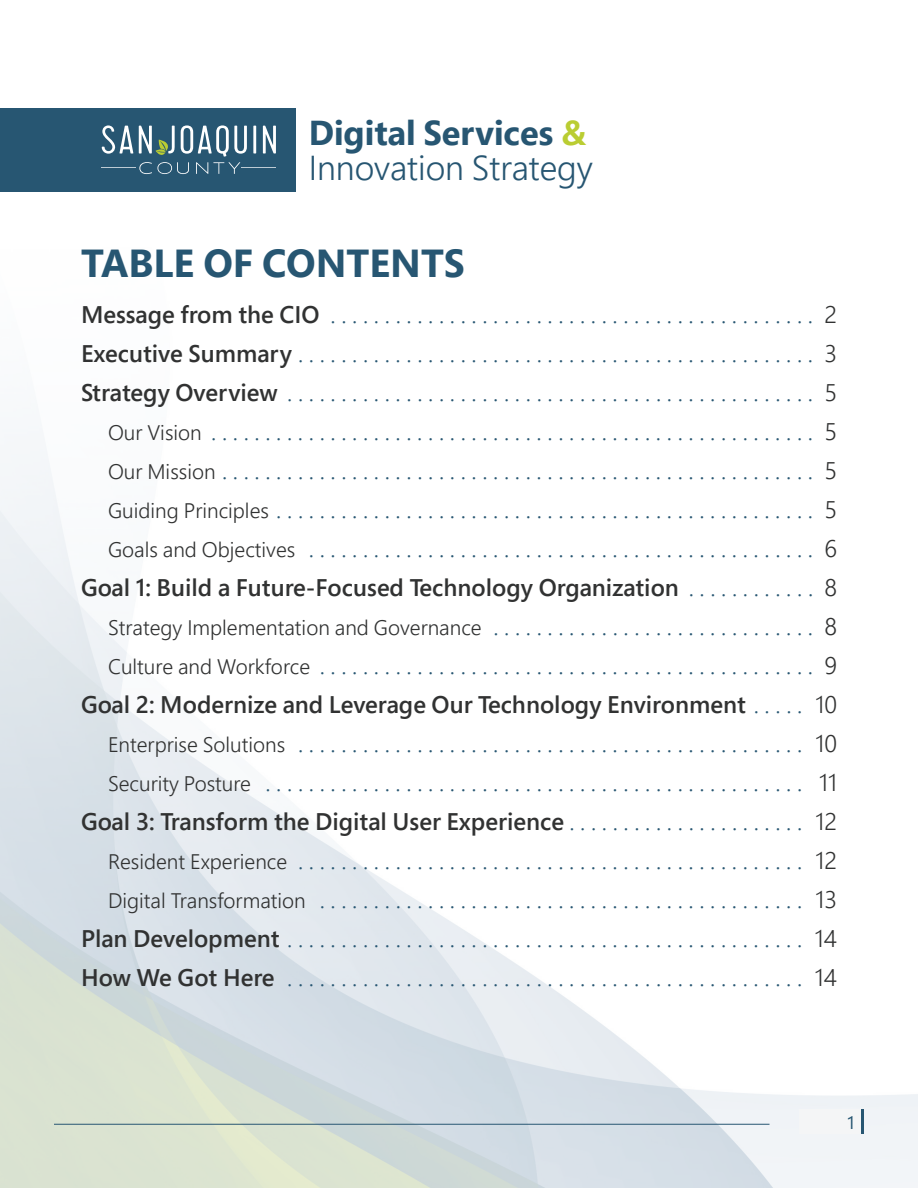
<style>
.page{position:relative;width:918px;height:1188px;background:#fff}
.page>*{position:absolute;margin:0;border:0;box-sizing:border-box;transform-origin:0 0}
.t1{font:700 39px "Segoe Pro";color:#275672}
.t2{font:300 34.5px/34.5px "Segoe Pro Display";color:#275672}
.t3{font:300 24px/39px "Segoe Pro";color:#275672;text-align:right}
.t4{font:300 21px "Segoe Pro";color:#313232}
.t5{font:18px "Segoe Pro";color:#275672}
.s1{font-weight:700}
.s2{font-weight:700;color:#bacd32}
.s3{font-weight:600;color:#313232}
.s4{color:#313232}
.s5{font-size:21px;color:#313232}
.s6{font-size:24px;color:#275672}
.s7{font-size:24px}
</style>
<div class="page">
<img style="left:0;top:438px;width:918px;height:750px">
<div style="left:0;top:108px;width:296px;height:84px;background:#275672"></div>
<svg style="left:102px;top:125px;width:174px;height:49px"></svg>
<div style="left:799px;top:1110px;width:62px;height:24px;background:#f4f5f6"></div>
<hr style="left:54px;top:1124px;width:716px;height:1px;background:#275672">
<hr style="left:861px;top:1110px;width:3px;height:24px;background:#275672">
<h2 class="t2" style="left:309px;top:115px;width:286px"><span class="s1">Digital Services</span> <span class="s2">&amp;<br></span>Innovation Strategy</h2>
<h1 class="t1" style="left:81px;top:235px;width:385px">TABLE OF CONTENTS</h1>
<p class="t3" style="left:81px;top:294px;width:758px"><span class="s3">Message from the CIO</span> . . . . . . . . . . . . . . . . . . . . . . . . . . . . . . . . . . . . . . . . . . . . . <span class="s4">2<br></span><span class="s3">Executive Summary</span> . . . . . . . . . . . . . . . . . . . . . . . . . . . . . . . . . . . . . . . . . . . . . . . . <span class="s4">3<br></span><span class="s3">Strategy Overview</span> . . . . . . . . . . . . . . . . . . . . . . . . . . . . . . . . . . . . . . . . . . . . . . . . . <span class="s4">5<br></span><span class="s5">Our Vision</span> . . . . . . . . . . . . . . . . . . . . . . . . . . . . . . . . . . . . . . . . . . . . . . . . . . . . . . . . <span class="s4">5<br></span><span class="s5">Our Mission</span> . . . . . . . . . . . . . . . . . . . . . . . . . . . . . . . . . . . . . . . . . . . . . . . . . . . . . . . <span class="s4">5<br></span><span class="s5">Guiding Principles</span> . . . . . . . . . . . . . . . . . . . . . . . . . . . . . . . . . . . . . . . . . . . . . . . . . . <span class="s4">5<br></span><span class="s5">Goals and Objectives</span> . . . . . . . . . . . . . . . . . . . . . . . . . . . . . . . . . . . . . . . . . . . . . . . <span class="s4">6<br></span><span class="s3">Goal 1: Build a Future-Focused Technology Organization</span> . . . . . . . . . . . . <span class="s4">8</span></p>
<p class="t4" style="left:108px;top:613px;width:730px">Strategy Implementation and Governance <span class="s6">. . . . . . . . . . . . . . . . . . . . . . . . . . . . . .</span> <span class="s7">8</span></p>
<p class="t3" style="left:81px;top:645px;width:758px"><span class="s5">Culture and Workforce</span> . . . . . . . . . . . . . . . . . . . . . . . . . . . . . . . . . . . . . . . . . . . . . . <span class="s4">9<br></span><span class="s3">Goal 2: Modernize and Leverage Our Technology Environment</span> . . . . <span class="s4">10<br></span><span class="s5">Enterprise Solutions</span> . . . . . . . . . . . . . . . . . . . . . . . . . . . . . . . . . . . . . . . . . . . . . . <span class="s4">10<br></span><span class="s5">Security Posture</span> . . . . . . . . . . . . . . . . . . . . . . . . . . . . . . . . . . . . . . . . . . . . . . . . . <span class="s4">11<br></span><span class="s3">Goal 3: Transform the Digital User Experience</span> . . . . . . . . . . . . . . . . . . . . . . <span class="s4">12<br></span><span class="s5">Resident Experience</span> . . . . . . . . . . . . . . . . . . . . . . . . . . . . . . . . . . . . . . . . . . . . . . . <span class="s4">12<br></span><span class="s5">Digital Transformation</span> . . . . . . . . . . . . . . . . . . . . . . . . . . . . . . . . . . . . . . . . . . . . . <span class="s4">13<br></span><span class="s3">Plan Development</span> . . . . . . . . . . . . . . . . . . . . . . . . . . . . . . . . . . . . . . . . . . . . . . . . <span class="s4">14<br></span><span class="s3">How We Got Here</span> . . . . . . . . . . . . . . . . . . . . . . . . . . . . . . . . . . . . . . . . . . . . . . . . <span class="s4">14</span></p>
<p class="t5" style="left:848px;top:1110px;width:9px">1</p>
</div>
